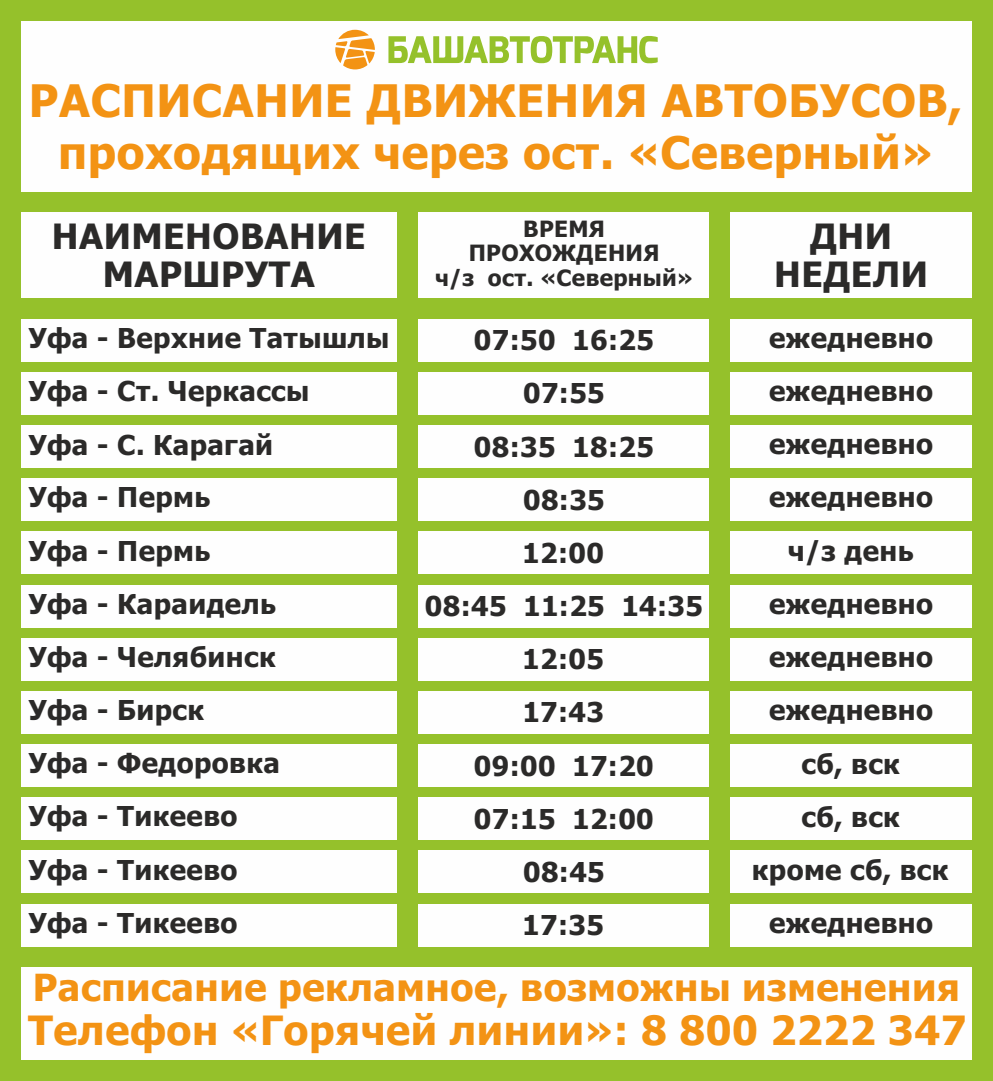
<style>
.page{position:relative;width:993px;height:1081px;background:#fff}
.page>*{position:absolute;margin:0;border:0;box-sizing:border-box;transform-origin:0 0}
.t1{font:700 45px/51.6px "Tahoma";letter-spacing:.015em;color:#f39314;text-align:center}
.t2{font:700 40.5px "Tahoma";letter-spacing:.015em;color:#f39314}
.t3{font:700 37.5px "Tahoma";letter-spacing:.015em;color:#f39314}
.t4{font:700 35px/38px "Tahoma";letter-spacing:.015em;color:#2b2a29;text-align:center}
.t5{font:700 27.5px/53.1px "Tahoma";letter-spacing:.015em;color:#2b2a29;text-align:center}
.t6{font:700 22.5px/24.4px "Tahoma";letter-spacing:.015em;color:#2b2a29;text-align:center}
</style>
<div class="page">
<div style="left:0;top:0;width:992px;height:1081px;background:#95c12b"></div>
<div style="left:21px;top:21px;width:950px;height:170px;background:#fefefe"></div>
<svg style="left:388px;top:36px;width:269px;height:27px"></svg>
<svg style="left:335px;top:30px;width:40px;height:39px"></svg>
<div style="left:21px;top:213px;width:376px;height:85px;background:#fefefe"></div>
<div style="left:418px;top:213px;width:291px;height:85px;background:#fefefe"></div>
<div style="left:730px;top:213px;width:241px;height:85px;background:#fefefe"></div>
<div style="left:21px;top:967px;width:950px;height:92px;background:#fefefe"></div>
<div style="left:418px;top:319px;width:291px;height:42px;background:#fefefe"></div>
<div style="left:418px;top:372px;width:291px;height:43px;background:#fefefe"></div>
<div style="left:418px;top:425px;width:291px;height:43px;background:#fefefe"></div>
<div style="left:418px;top:478px;width:291px;height:43px;background:#fefefe"></div>
<div style="left:418px;top:531px;width:291px;height:43px;background:#fefefe"></div>
<div style="left:418px;top:585px;width:291px;height:42px;background:#fefefe"></div>
<div style="left:418px;top:638px;width:291px;height:42px;background:#fefefe"></div>
<div style="left:418px;top:691px;width:291px;height:42px;background:#fefefe"></div>
<div style="left:418px;top:744px;width:291px;height:43px;background:#fefefe"></div>
<div style="left:418px;top:797px;width:291px;height:43px;background:#fefefe"></div>
<div style="left:418px;top:850px;width:291px;height:43px;background:#fefefe"></div>
<div style="left:418px;top:904px;width:291px;height:42px;background:#fefefe"></div>
<div style="left:730px;top:319px;width:241px;height:42px;background:#fefefe"></div>
<div style="left:730px;top:372px;width:241px;height:43px;background:#fefefe"></div>
<div style="left:730px;top:425px;width:241px;height:43px;background:#fefefe"></div>
<div style="left:730px;top:478px;width:241px;height:43px;background:#fefefe"></div>
<div style="left:730px;top:531px;width:241px;height:43px;background:#fefefe"></div>
<div style="left:730px;top:585px;width:241px;height:42px;background:#fefefe"></div>
<div style="left:730px;top:638px;width:241px;height:42px;background:#fefefe"></div>
<div style="left:730px;top:691px;width:241px;height:42px;background:#fefefe"></div>
<div style="left:730px;top:744px;width:241px;height:43px;background:#fefefe"></div>
<div style="left:730px;top:797px;width:241px;height:43px;background:#fefefe"></div>
<div style="left:730px;top:850px;width:241px;height:43px;background:#fefefe"></div>
<div style="left:730px;top:904px;width:241px;height:42px;background:#fefefe"></div>
<div style="left:21px;top:319px;width:376px;height:42px;background:#fefefe"></div>
<div style="left:21px;top:372px;width:376px;height:43px;background:#fefefe"></div>
<div style="left:21px;top:425px;width:376px;height:43px;background:#fefefe"></div>
<div style="left:21px;top:478px;width:376px;height:43px;background:#fefefe"></div>
<div style="left:21px;top:531px;width:376px;height:43px;background:#fefefe"></div>
<div style="left:21px;top:585px;width:376px;height:42px;background:#fefefe"></div>
<div style="left:21px;top:638px;width:376px;height:42px;background:#fefefe"></div>
<div style="left:21px;top:691px;width:376px;height:42px;background:#fefefe"></div>
<div style="left:21px;top:744px;width:376px;height:43px;background:#fefefe"></div>
<div style="left:21px;top:797px;width:376px;height:43px;background:#fefefe"></div>
<div style="left:21px;top:850px;width:376px;height:43px;background:#fefefe"></div>
<div style="left:21px;top:904px;width:376px;height:42px;background:#fefefe"></div>
<h1 class="t1" style="left:29px;top:79px;width:934px">РАСПИСАНИЕ ДВИЖЕНИЯ АВТОБУСОВ, проходящих через ост. «Северный»</h1>
<p class="t4" style="left:52px;top:220px;width:315px">НАИМЕНОВАНИЕ<br>МАРШРУТА</p>
<p class="t6" style="left:435px;top:218px;width:259px">ВРЕМЯ<br>ПРОХОЖДЕНИЯ<br>ч/з ост. «Северный»</p>
<p class="t4" style="left:774px;top:220px;width:155px">ДНИ<br>НЕДЕЛИ</p>
<p class="t5" style="left:28px;top:314px;width:362px;text-align:left">Уфа - Верхние Татышлы<br>Уфа - Ст. Черкассы<br>Уфа - С. Карагай<br>Уфа - Пермь<br>Уфа - Пермь<br>Уфа - Караидель<br>Уфа - Челябинск<br>Уфа - Бирск<br>Уфа - Федоровка<br>Уфа - Тикеево<br>Уфа - Тикеево<br>Уфа - Тикеево</p>
<p class="t5" style="left:425px;top:316px;width:279px">07:50 16:25<br>07:55<br>08:35 18:25<br>08:35<br>12:00<br>08:45 11:25 14:35<br>12:05<br>17:43<br>09:00 17:20<br>07:15 12:00<br>08:45<br>17:35</p>
<p class="t5" style="left:751px;top:313px;width:198px">ежедневно ежедневно ежедневно ежедневно ч/з день ежедневно ежедневно ежедневно сб, вск<br>сб, вск<br>кроме сб, вск ежедневно</p>
<h3 class="t3" style="left:33px;top:972px;width:928px">Расписание рекламное, возможны изменения</h3>
<h2 class="t2" style="left:28px;top:1014px;width:939px">Телефон «Горячей линии»: 8 800 2222 347</h2>
</div>
